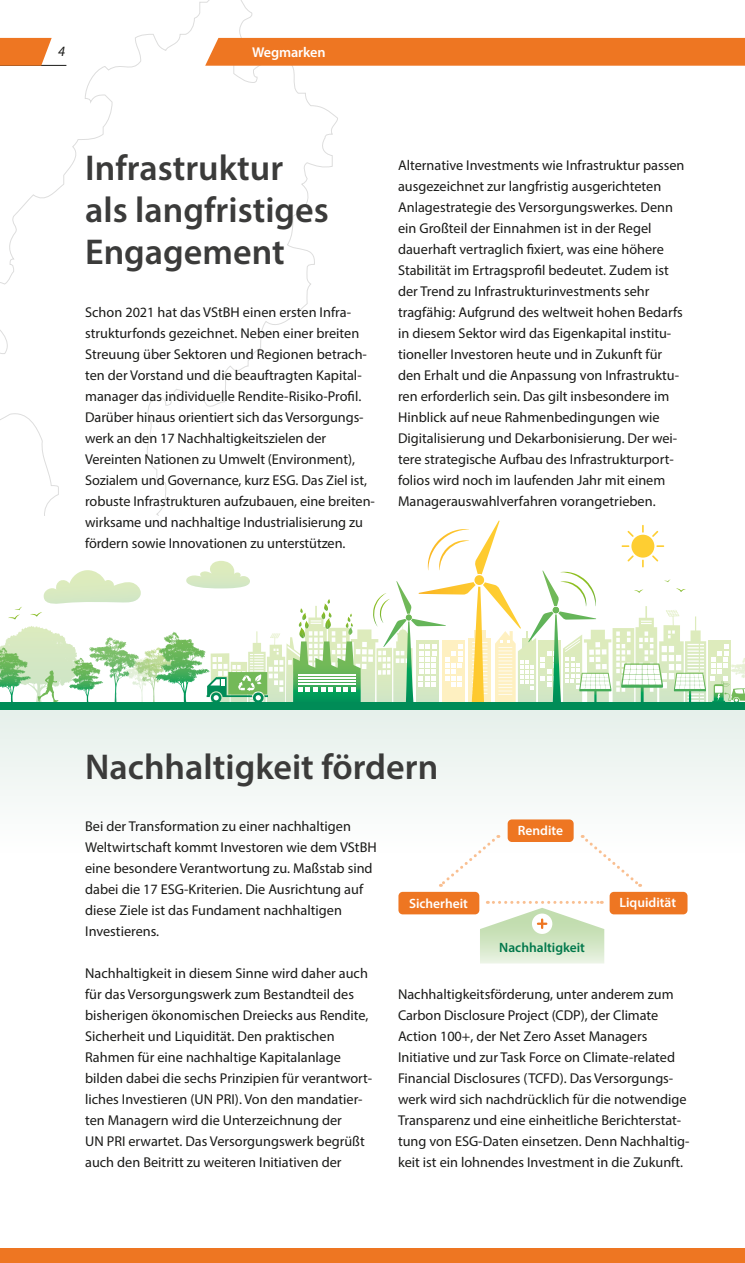
<style>
.page{position:relative;width:745px;height:1263px;background:#fff}
.page>*{position:absolute;margin:0;border:0;box-sizing:border-box;transform-origin:0 0}
.t1{font:600 36px/42px "Myriad Pro";color:#3b3b3a}
.t2{font:14.25px/21px "Myriad Pro";color:#1a1a18}
.t3{font:600 14.25px "Myriad Pro";letter-spacing:-.01em;color:#fff}
.t4{font:italic 14.25px "Myriad Pro";color:#1a1a18}
.t5{font:600 13.5px "Myriad Pro";color:#fff}
.t6{font:600 13.5px "Myriad Pro";color:#00774a}
</style>
<div class="page">
<svg style="left:0;top:0;width:338px;height:516px"></svg>
<hr style="left:0;top:65px;width:66px;height:1px;background:#1a1a18">
<svg style="left:0;top:38px;width:52px;height:28px"></svg>
<div style="left:0;top:707px;width:744px;height:556px;background:linear-gradient(to bottom,#f3f8f5,#fff)"></div>
<svg style="left:0;top:520px;width:500px;height:183px"></svg>
<svg style="left:12px;top:626px;width:19px;height:10px"></svg>
<svg style="left:148px;top:647px;width:11px;height:4px"></svg>
<svg style="left:137px;top:657px;width:9px;height:3px"></svg>
<svg style="left:0;top:647px;width:3px;height:7px"></svg>
<svg style="left:76px;top:658px;width:5px;height:3px"></svg>
<svg style="left:105px;top:637px;width:5px;height:6px"></svg>
<svg style="left:166px;top:632px;width:8px;height:5px"></svg>
<svg style="left:37px;top:670px;width:22px;height:33px"></svg>
<svg style="left:30px;top:612px;width:12px;height:4px"></svg>
<svg style="left:8px;top:607px;width:14px;height:12px"></svg>
<div style="left:0;top:703px;width:744px;height:7px;background:#008c57"></div>
<svg style="left:44px;top:570px;width:97px;height:34px"></svg>
<svg style="left:186px;top:521px;width:558px;height:182px"></svg>
<hr style="left:744px;top:709px;width:1px;height:554px;background:#dfe9f4">
<div style="left:205px;top:38px;width:539px;height:28px;background:#ee7622"></div>
<div style="left:507px;top:819px;width:66px;height:23px;background:#ee7622;border-radius:4px"></div>
<div style="left:398px;top:892px;width:81px;height:22px;background:#ee7622;border-radius:4px"></div>
<div style="left:609px;top:892px;width:78px;height:22px;background:#ee7622;border-radius:4px"></div>
<svg style="left:438px;top:835px;width:60px;height:53px"></svg>
<svg style="left:581px;top:835px;width:60px;height:53px"></svg>
<svg style="left:479px;top:901px;width:125px;height:62px"></svg>
<div style="left:0;top:1248px;width:744px;height:15px;background:#ee7622"></div>
<p class="t4" style="left:58px;top:43px;width:9px">4</p>
<p class="t3" style="left:252px;top:43px;width:75px">Wegmarken</p>
<h1 class="t1" style="left:85px;top:146px;width:245px">Infrastruktur als langfristiges<br>Engagement</h1>
<p class="t2" style="left:85px;top:301px;width:291px">Schon 2021 hat das VStBH einen ersten Infra&shy;strukturfonds gezeichnet. Neben einer breiten Streuung über Sektoren und Regionen betrach&shy;ten der Vorstand und die beauftragten Kapital&shy;manager das individuelle Rendite-Risiko-Profil.<br>Darüber hinaus orientiert sich das Versorgungs&shy;werk an den 17 Nachhaltigkeitszielen der Vereinten Nationen zu Umwelt (Environment), Sozialem und Governance, kurz ESG. Das Ziel ist, robuste Infrastrukturen aufzubauen, eine breiten&shy;wirksame und nachhaltige Industrialisierung zu fördern sowie Innovationen zu unterstützen.</p>
<p class="t2" style="left:398px;top:154px;width:288px">Alternative Investments wie Infrastruktur passen ausgezeichnet zur langfristig ausgerichteten Anlagestrategie des Versorgungswerkes. Denn ein Großteil der Einnahmen ist in der Regel dauerhaft vertraglich fixiert, was eine höhere Stabilität im Ertragsprofil bedeutet. Zudem ist der Trend zu Infrastrukturinvestments sehr tragfähig: Aufgrund des weltweit hohen Bedarfs in diesem Sektor wird das Eigenkapital institu&shy;tioneller Investoren heute und in Zukunft für den Erhalt und die Anpassung von Infrastruktu&shy;ren erforderlich sein. Das gilt insbesondere im Hinblick auf neue Rahmenbedingungen wie Digitalisierung und Dekarbonisierung. Der wei&shy;tere strategische Aufbau des Infrastrukturport&shy;folios wird noch im laufenden Jahr mit einem Managerauswahlverfahren vorangetrieben.</p>
<h1 class="t1" style="left:85px;top:745px;width:354px">Nachhaltigkeit fördern</h1>
<p class="t2" style="left:85px;top:815px;width:293px">Bei der Transformation zu einer nachhaltigen Weltwirtschaft kommt Investoren wie dem VStBH eine besondere Verantwortung zu. Maßstab sind dabei die 17 ESG-Kriterien. Die Ausrichtung auf diese Ziele ist das Fundament nachhaltigen Investierens.</p>
<p class="t2" style="left:85px;top:963px;width:288px">Nachhaltigkeit in diesem Sinne wird daher auch für das Versorgungswerk zum Bestandteil des bisherigen ökonomischen Dreiecks aus Rendite, Sicherheit und Liquidität. Den praktischen Rahmen für eine nachhaltige Kapitalanlage bilden dabei die sechs Prinzipien für verantwort&shy;liches Investieren (UN PRI). Von den mandatier&shy;ten Managern wird die Unterzeichnung der<br>UN PRI erwartet. Das Versorgungswerk begrüßt auch den Beitritt zu weiteren Initiativen der</p>
<p class="t5" style="left:517px;top:822px;width:47px">Rendite</p>
<p class="t5" style="left:409px;top:894px;width:60px">Sicherheit</p>
<p class="t5" style="left:619px;top:894px;width:58px">Liquidität</p>
<p class="t6" style="left:499px;top:939px;width:87px">Nachhaltigkeit</p>
<p class="t2" style="left:398px;top:984px;width:293px">Nachhaltigkeitsförderung, unter anderem zum Carbon Disclosure Project (CDP), der Climate Action 100+, der Net Zero Asset Managers Initiative und zur Task Force on Climate-related Financial Disclosures (TCFD). Das Versorgungs&shy;werk wird sich nachdrücklich für die notwendige Transparenz und eine einheitliche Berichterstat&shy;tung von ESG-Daten einsetzen. Denn Nachhaltig&shy;keit ist ein lohnendes Investment in die Zukunft.</p>
</div>
